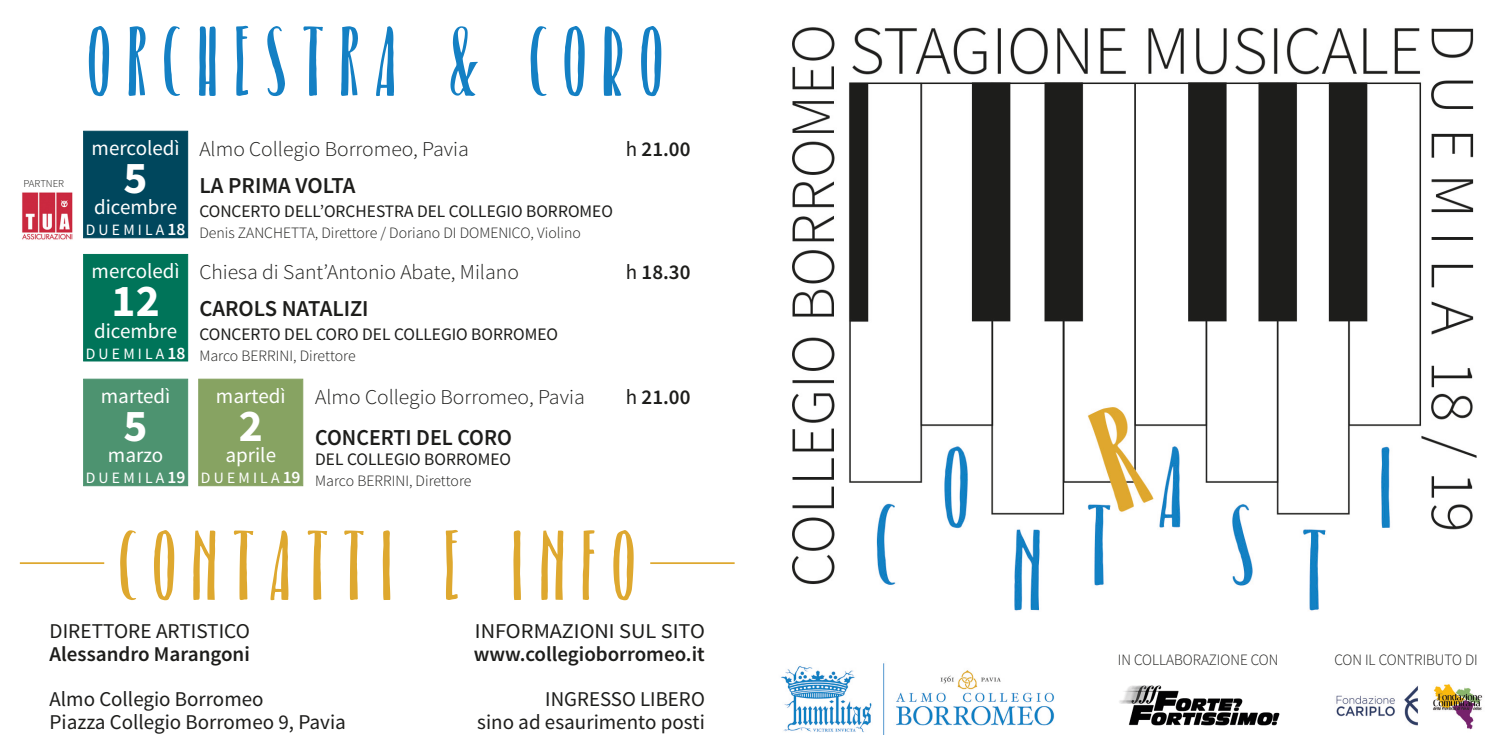
<style>
.page{position:relative;width:1509px;height:755px;background:#fff}
.page>*{position:absolute;margin:0;border:0;box-sizing:border-box;transform-origin:0 0}
.t1{font:75.25px "Belacu";color:#1480c4}
.t2{font:75.25px "Belacu";color:#dea82f}
.t3{font:700 45.5px "Source Sans Pro";color:#fff}
.t4{font:600 22.75px "Source Sans Pro";color:#1d1d1b}
.t5{font:21px/22.8px "Source Sans Pro";color:#1d1d1b}
.t6{font:300 21px "Source Sans Pro";color:#1d1d1b}
.t7{font:600 21px "Source Sans Pro";color:#1d1d1b}
.t8{font:21px "Source Sans Pro";color:#fff}
.t9{font:21px "Source Sans Pro";color:#1d1d1b;scale:1.07 1}
.t10{font:17.5px "Source Sans Pro";color:#1d1d1b}
.t11{font:300 15.75px "Source Sans Pro";color:#1d1d1b}
.t12{font:15.75px "Source Sans Pro";color:#fff}
.t13{font:300 10.5px "Source Sans Pro";color:#1d1d1b}
.s1{font-weight:400}
.s2{font-weight:600;font-size:17.5px}
</style>
<div class="page">
<div style="left:83px;top:131px;width:105px;height:107px;background:#00475d;border:1px solid #00475d"></div>
<hr style="left:20px;top:562px;width:84px;height:1px;background:#dea82f">
<hr style="left:650px;top:562px;width:84px;height:1px;background:#dea82f">
<div style="left:83px;top:254px;width:105px;height:107px;background:#007459;border:1px solid #007459"></div>
<img style="left:792px;top:27px;width:685px;height:584px">
<img style="left:781px;top:663px;width:273px;height:71px">
<img style="left:1119px;top:685px;width:161px;height:41px">
<img style="left:1433px;top:684px;width:50px;height:46px">
<img style="left:1336px;top:685px;width:82px;height:40px">
<div style="left:83px;top:378px;width:105px;height:108px;background:#4d9370;border:1px solid #4d9370"></div>
<div style="left:198px;top:378px;width:105px;height:108px;background:#87a362;border:1px solid #87a362"></div>
<img style="left:22px;top:192px;width:51px;height:48px">
<p class="t13" style="left:24px;top:177px;width:42px">PARTNER</p>
<h1 class="t1" style="left:88px;top:26px;width:575px">O R C H E S T R A &amp; C O R O</h1>
<h3 class="t8" style="left:92px;top:135px;width:90px">mercoledì</h3>
<h3 class="t7" style="left:625px;top:135px;width:66px"><span class="s1">h</span> 21.00</h3>
<h2 class="t3" style="left:124px;top:148px;width:26px">5</h2>
<h3 class="t8" style="left:94px;top:194px;width:84px">dicembre</h3>
<p class="t12" style="left:86px;top:220px;width:101px">D U E M I L A <span class="s2">18</span></p>
<h3 class="t6" style="left:199px;top:136px;width:271px">Almo Collegio Borromeo, Pavia</h3>
<h3 class="t4" style="left:199px;top:170px;width:157px">LA PRIMA VOLTA</h3>
<p class="t10" style="left:199px;top:200px;width:415px">CONCERTO DELL’ORCHESTRA DEL COLLEGIO BORROMEO</p>
<p class="t11" style="left:199px;top:223px;width:383px">Denis ZANCHETTA, Direttore / Doriano DI DOMENICO, Violino</p>
<h3 class="t8" style="left:92px;top:258px;width:90px">mercoledì</h3>
<h3 class="t7" style="left:625px;top:258px;width:66px"><span class="s1">h</span> 18.30</h3>
<h2 class="t3" style="left:112px;top:271px;width:50px">12</h2>
<h3 class="t8" style="left:94px;top:317px;width:84px">dicembre</h3>
<p class="t12" style="left:86px;top:343px;width:101px">D U E M I L A <span class="s2">18</span></p>
<h3 class="t6" style="left:199px;top:259px;width:321px">Chiesa di Sant’Antonio Abate, Milano</h3>
<h3 class="t4" style="left:199px;top:294px;width:171px">CAROLS NATALIZI</h3>
<p class="t10" style="left:199px;top:323px;width:360px">CONCERTO DEL CORO DEL COLLEGIO BORROMEO</p>
<p class="t11" style="left:199px;top:346px;width:158px">Marco BERRINI, Direttore</p>
<h3 class="t8" style="left:101px;top:383px;width:71px">martedì</h3>
<h3 class="t7" style="left:625px;top:383px;width:66px"><span class="s1">h</span> 21.00</h3>
<h2 class="t3" style="left:124px;top:396px;width:26px">5</h2>
<h3 class="t8" style="left:108px;top:442px;width:57px">marzo</h3>
<p class="t12" style="left:86px;top:468px;width:101px">D U E M I L A <span class="s2">19</span></p>
<h3 class="t8" style="left:216px;top:383px;width:71px">martedì</h3>
<h3 class="t6" style="left:315px;top:383px;width:271px">Almo Collegio Borromeo, Pavia</h3>
<h2 class="t3" style="left:239px;top:396px;width:26px">2</h2>
<h3 class="t8" style="left:225px;top:442px;width:52px">aprile</h3>
<p class="t12" style="left:201px;top:468px;width:101px">D U E M I L A <span class="s2">19</span></p>
<h3 class="t4" style="left:315px;top:422px;width:198px">CONCERTI DEL CORO</h3>
<p class="t10" style="left:315px;top:448px;width:197px">DEL COLLEGIO BORROMEO</p>
<p class="t11" style="left:315px;top:471px;width:158px">Marco BERRINI, Direttore</p>
<h1 class="t2" style="left:120px;top:529px;width:516px">C O N T A T T I E I N F O</h1>
<h3 class="t5" style="left:50px;top:619px;width:202px">DIRETTORE ARTISTICO</h3>
<h3 class="t7" style="left:50px;top:639px;width:202px">Alessandro Marangoni</h3>
<h3 class="t5" style="left:50px;top:687px;width:298px">Almo Collegio Borromeo<br>Piazza Collegio Borromeo 9, Pavia</h3>
<h3 class="t9" style="left:475px;top:617px;width:216px">INFORMAZIONI SUL SITO</h3>
<h3 class="t7" style="left:474px;top:639px;width:232px">www.collegioborromeo.it</h3>
<h3 class="t5" style="left:477px;top:687px;width:229px;text-align:right">INGRESSO LIBERO<br>sino ad esaurimento posti</h3>
<p class="t11" style="left:1117px;top:649px;width:162px">IN COLLABORAZIONE CON</p>
<p class="t11" style="left:1334px;top:649px;width:145px">CON IL CONTRIBUTO DI</p>
</div>
